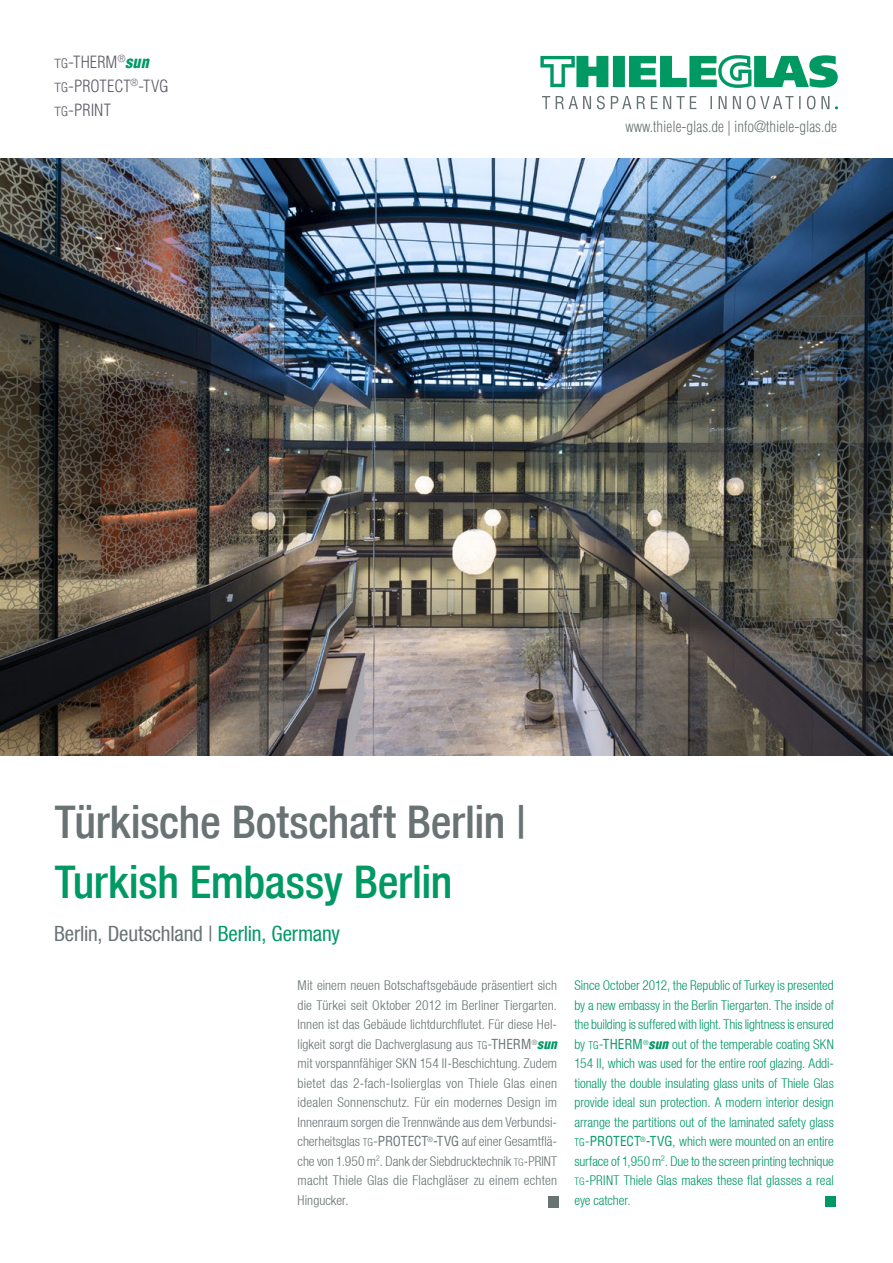
<style>
.page{position:relative;width:893px;height:1263px;background:#fff}
.page>*{position:absolute;margin:0;border:0;box-sizing:border-box;transform-origin:0 0}
.t1{font:500 condensed 45px "Helvetica Neue";letter-spacing:-.01em;color:#6a7374}
.t2{font:500 condensed 45px "Helvetica Neue";letter-spacing:-.01em;color:#009964}
.t3{font:condensed 21px "Helvetica Neue";letter-spacing:-.01em;color:#6a7374}
.t4{font:300 condensed 16.5px/24px "Helvetica LT Std";color:#5c5c68}
.t5{font:300 condensed 15px "Helvetica LT Std";color:#6a7374}
.t6{font:300 condensed 13.5px/19.5px "Helvetica Neue";color:#009964;text-align:justify}
.t7{font:300 condensed 13.5px/19.5px "Helvetica Neue";letter-spacing:.015em;color:#6a7374;text-align:justify}
.s1{font-stretch:normal;font-size:12.75px}
.s2{font-size:12.75px}
.s3{font-family:"Helve Con Bla Obl";font-weight:400;font-stretch:normal;color:#009964}
.s4{color:#009964}
.s5{font-family:"Helvetica LT Std";font-size:10.5px}
.s6{font-family:"Helvetica LT Std"}
.s7{font-family:"Helvetica LT Std";font-weight:400}
.s8{font-size:10.5px}
.s9{font-family:"Helve Con Bla Obl";font-weight:400;font-stretch:normal}
.s10{font-family:"Helvetica LT Std";font-stretch:normal}
</style>
<div class="page">
<img style="left:0;top:158px;width:893px;height:598px">
<svg style="left:540px;top:55px;width:298px;height:33px"></svg>
<svg style="left:542px;top:96px;width:287px;height:13px"></svg>
<div style="left:549px;top:1196px;width:10px;height:11px;background:#6a7374"></div>
<div style="left:825px;top:1196px;width:11px;height:11px;background:#009964"></div>
<p class="t4" style="left:54px;top:50px;width:116px"><span class="s1">T</span><span class="s2">G</span>-THERM<sup>®</sup><span class="s3">sun<br></span><span class="s1">T</span><span class="s2">G</span>-PROTECT<sup>®</sup>-TVG<br><span class="s1">T</span><span class="s2">G</span>-PRINT</p>
<p class="t5" style="left:625px;top:117px;width:213px">www.thiele-glas.de | info@thiele-glas.de</p>
<h1 class="t1" style="left:55px;top:795px;width:473px">Türkische Botschaft Berlin |</h1>
<h1 class="t2" style="left:55px;top:855px;width:399px">Turkish Embassy Berlin</h1>
<h2 class="t3" style="left:54px;top:921px;width:288px">Berlin, Deutschland | <span class="s4">Berlin, Germany</span></h2>
<p class="t7" style="left:298px;top:976px;width:261px">Mit einem neuen Botschaftsgebäude präsentiert sich die Türkei seit Oktober 2012 im Berliner Tiergarten.<br>Innen ist das Gebäude lichtdurchflutet. Für diese Hel&shy;ligkeit sorgt die Dachverglasung aus <span class="s5">TG</span><span class="s6">-</span><span class="s7">THERM</span><sup>®</sup><span class="s3">sun </span>mit vorspannfähiger SKN 154 II-Beschichtung. Zudem bietet das 2-fach-Isolierglas von Thiele Glas einen idealen Sonnenschutz. Für ein modernes Design im Innenraum sorgen die Trennwände aus dem Verbundsi&shy;cherheitsglas <span class="s5">TG</span><span class="s6">-</span><span class="s7">PROTECT</span><sup>®</sup><span class="s7">-TVG</span> auf einer Gesamtflä&shy;che von 1.950 m<sup>2</sup>. Dank der Siebdrucktechnik <span class="s8">TG</span>-PRINT macht Thiele Glas die Flachgläser zu einem echten Hingucker.</p>
<p class="t6" style="left:574px;top:976px;width:261px">Since October 2012, the Republic of Turkey is presented by a new embassy in the Berlin Tiergarten. The inside of the building is suffered with light. This lightness is ensured by <span class="s5">TG</span><span class="s6">-</span><span class="s7">THERM</span><sup>®</sup><span class="s9">sun</span> out of the temperable coating SKN 154 II, which was used for the entire roof glazing. Addi&shy;tionally the double insulating glass units of Thiele Glas provide ideal sun protection. A modern interior design arrange the partitions out of the laminated safety glass <span class="s5">TG</span><span class="s6">-</span><span class="s7">PROTECT</span><sup>®</sup><span class="s7">-TVG</span><span class="s10">,</span> which were mounted on an entire surface of 1,950 m<sup>2</sup>. Due to the screen printing technique <span class="s8">TG</span>-PRINT Thiele Glas makes these flat glasses a real eye catcher.</p>
</div>
